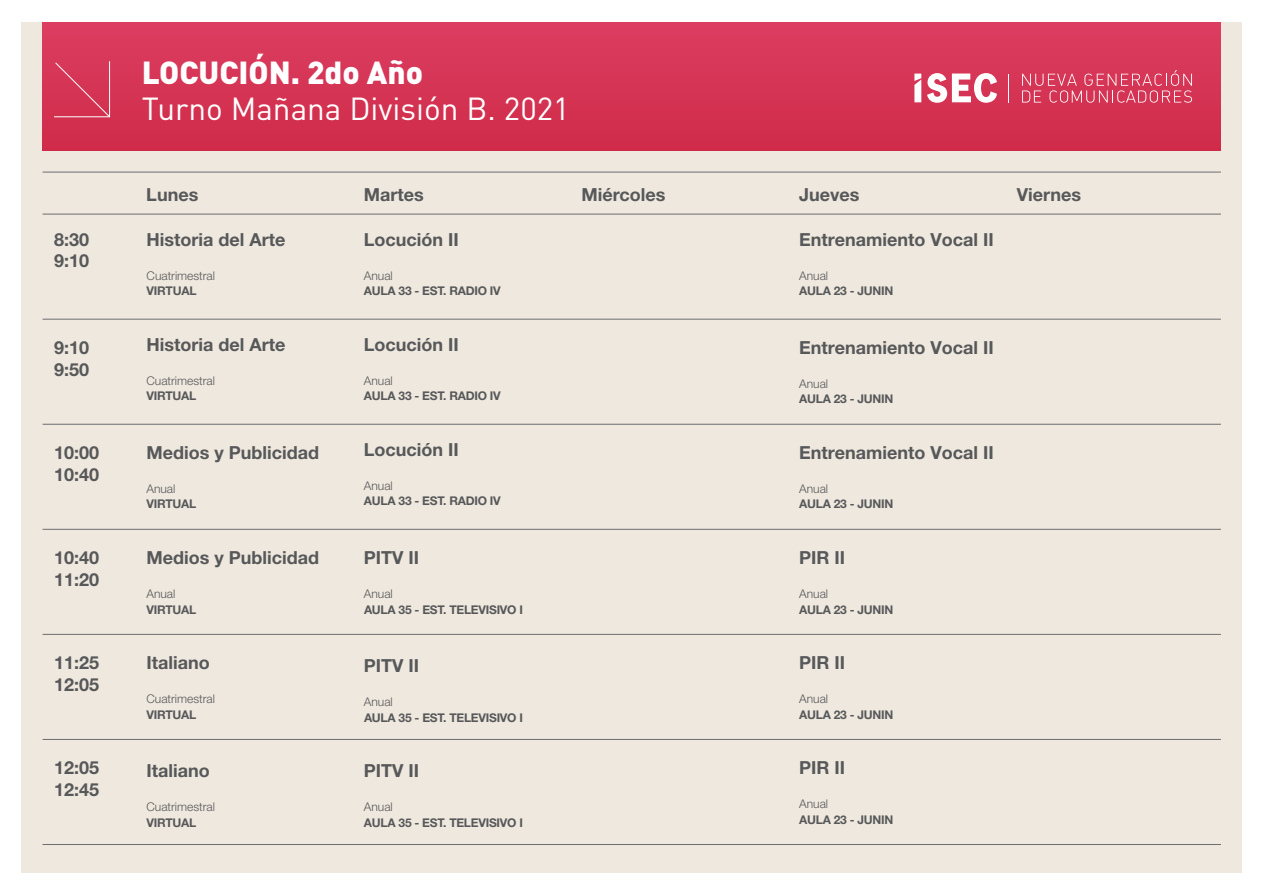
<style>
.page{position:relative;width:1265px;height:895px;background:#fff}
.page>*{position:absolute;margin:0;border:0;box-sizing:border-box;transform-origin:0 0}
.t1{font:31.5px "DIN Pro";color:#fff}
.t2{font:900 31.5px "DIN Pro";color:#fff}
.t3{font:700 18px/21.6px "Helvetica Neue LT Std";color:#57585a}
.t4{font:700 12px "Helvetica Neue LT Std";letter-spacing:-.02em;color:#57585a}
.t5{font:300 12px "Helvetica Neue LT Std";color:#57585a}
</style>
<div class="page">
<div style="left:21px;top:22px;width:1221px;height:850px;background:#efe8de"></div>
<div style="left:43px;top:22px;width:1177px;height:129px;background:#d53555"></div>
<svg style="left:1022px;top:70px;width:169px;height:33px"></svg>
<svg style="left:927px;top:73px;width:70px;height:30px"></svg>
<svg style="left:914px;top:74px;width:7px;height:28px"></svg>
<hr style="left:43px;top:172px;width:1177px;height:1px;background:#6c6d70">
<hr style="left:43px;top:214px;width:1177px;height:1px;background:#6c6d70">
<hr style="left:43px;top:319px;width:1177px;height:1px;background:#6c6d70">
<hr style="left:43px;top:424px;width:1177px;height:1px;background:#6c6d70">
<hr style="left:43px;top:529px;width:1177px;height:1px;background:#6c6d70">
<hr style="left:43px;top:634px;width:1177px;height:1px;background:#6c6d70">
<hr style="left:43px;top:739px;width:1177px;height:1px;background:#6c6d70">
<hr style="left:43px;top:844px;width:1177px;height:1px;background:#6c6d70">
<svg style="left:54px;top:61px;width:57px;height:57px"></svg>
<h1 class="t2" style="left:142px;top:51px;width:283px">LOCUCIÓN. 2do Año</h1>
<h1 class="t1" style="left:142px;top:87px;width:429px">Turno Mañana División B. 2021</h1>
<p class="t3" style="left:146px;top:183px;width:54px">Lunes</p>
<p class="t3" style="left:364px;top:183px;width:61px">Martes</p>
<p class="t3" style="left:581px;top:183px;width:85px">Miércoles</p>
<p class="t3" style="left:799px;top:183px;width:62px">Jueves</p>
<p class="t3" style="left:1016px;top:183px;width:66px">Viernes</p>
<p class="t3" style="left:54px;top:228px;width:37px">8:30<br>9:10</p>
<p class="t3" style="left:146px;top:228px;width:140px">Historia del Arte</p>
<p class="t5" style="left:146px;top:268px;width:70px">Cuatrimestral</p>
<p class="t4" style="left:146px;top:283px;width:51px">VIRTUAL</p>
<p class="t3" style="left:364px;top:228px;width:96px">Locución II</p>
<p class="t5" style="left:364px;top:268px;width:30px">Anual</p>
<p class="t4" style="left:364px;top:283px;width:138px">AULA 33 - EST. RADIO IV</p>
<p class="t3" style="left:799px;top:228px;width:196px">Entrenamiento Vocal II</p>
<p class="t5" style="left:799px;top:268px;width:30px">Anual</p>
<p class="t4" style="left:799px;top:283px;width:96px">AULA 23 - JUNIN</p>
<p class="t3" style="left:54px;top:336px;width:37px">9:10<br>9:50</p>
<p class="t3" style="left:146px;top:333px;width:140px">Historia del Arte</p>
<p class="t5" style="left:146px;top:373px;width:70px">Cuatrimestral</p>
<p class="t4" style="left:146px;top:388px;width:51px">VIRTUAL</p>
<p class="t3" style="left:364px;top:333px;width:96px">Locución II</p>
<p class="t5" style="left:364px;top:373px;width:30px">Anual</p>
<p class="t4" style="left:364px;top:388px;width:138px">AULA 33 - EST. RADIO IV</p>
<p class="t3" style="left:799px;top:336px;width:196px">Entrenamiento Vocal II</p>
<p class="t5" style="left:799px;top:376px;width:30px">Anual</p>
<p class="t4" style="left:799px;top:391px;width:96px">AULA 23 - JUNIN</p>
<p class="t3" style="left:54px;top:441px;width:47px">10:00<br>10:40</p>
<p class="t3" style="left:146px;top:441px;width:174px">Medios y Publicidad</p>
<p class="t5" style="left:146px;top:481px;width:30px">Anual</p>
<p class="t4" style="left:146px;top:496px;width:51px">VIRTUAL</p>
<p class="t3" style="left:364px;top:438px;width:96px">Locución II</p>
<p class="t5" style="left:364px;top:478px;width:30px">Anual</p>
<p class="t4" style="left:364px;top:493px;width:138px">AULA 33 - EST. RADIO IV</p>
<p class="t3" style="left:799px;top:441px;width:196px">Entrenamiento Vocal II</p>
<p class="t5" style="left:799px;top:481px;width:30px">Anual</p>
<p class="t4" style="left:799px;top:496px;width:96px">AULA 23 - JUNIN</p>
<p class="t3" style="left:54px;top:546px;width:47px">10:40<br>11:20</p>
<p class="t3" style="left:146px;top:546px;width:174px">Medios y Publicidad</p>
<p class="t5" style="left:146px;top:586px;width:30px">Anual</p>
<p class="t4" style="left:146px;top:601px;width:51px">VIRTUAL</p>
<p class="t3" style="left:364px;top:546px;width:57px">PITV II</p>
<p class="t5" style="left:364px;top:586px;width:30px">Anual</p>
<p class="t4" style="left:364px;top:601px;width:160px">AULA 35 - EST. TELEVISIVO I</p>
<p class="t3" style="left:799px;top:546px;width:47px">PIR II</p>
<p class="t5" style="left:799px;top:586px;width:30px">Anual</p>
<p class="t4" style="left:799px;top:601px;width:96px">AULA 23 - JUNIN</p>
<p class="t3" style="left:54px;top:651px;width:47px">11:25<br>12:05</p>
<p class="t3" style="left:146px;top:651px;width:65px">Italiano</p>
<p class="t5" style="left:146px;top:691px;width:70px">Cuatrimestral</p>
<p class="t4" style="left:146px;top:706px;width:51px">VIRTUAL</p>
<p class="t3" style="left:364px;top:654px;width:57px">PITV II</p>
<p class="t5" style="left:364px;top:694px;width:30px">Anual</p>
<p class="t4" style="left:364px;top:709px;width:160px">AULA 35 - EST. TELEVISIVO I</p>
<p class="t3" style="left:799px;top:651px;width:47px">PIR II</p>
<p class="t5" style="left:799px;top:691px;width:30px">Anual</p>
<p class="t4" style="left:799px;top:706px;width:96px">AULA 23 - JUNIN</p>
<p class="t3" style="left:54px;top:756px;width:47px">12:05<br>12:45</p>
<p class="t3" style="left:146px;top:759px;width:65px">Italiano</p>
<p class="t5" style="left:146px;top:799px;width:70px">Cuatrimestral</p>
<p class="t4" style="left:146px;top:814px;width:51px">VIRTUAL</p>
<p class="t3" style="left:364px;top:759px;width:57px">PITV II</p>
<p class="t5" style="left:364px;top:799px;width:30px">Anual</p>
<p class="t4" style="left:364px;top:814px;width:160px">AULA 35 - EST. TELEVISIVO I</p>
<p class="t3" style="left:799px;top:756px;width:47px">PIR II</p>
<p class="t5" style="left:799px;top:796px;width:30px">Anual</p>
<p class="t4" style="left:799px;top:811px;width:96px">AULA 23 - JUNIN</p>
</div>
